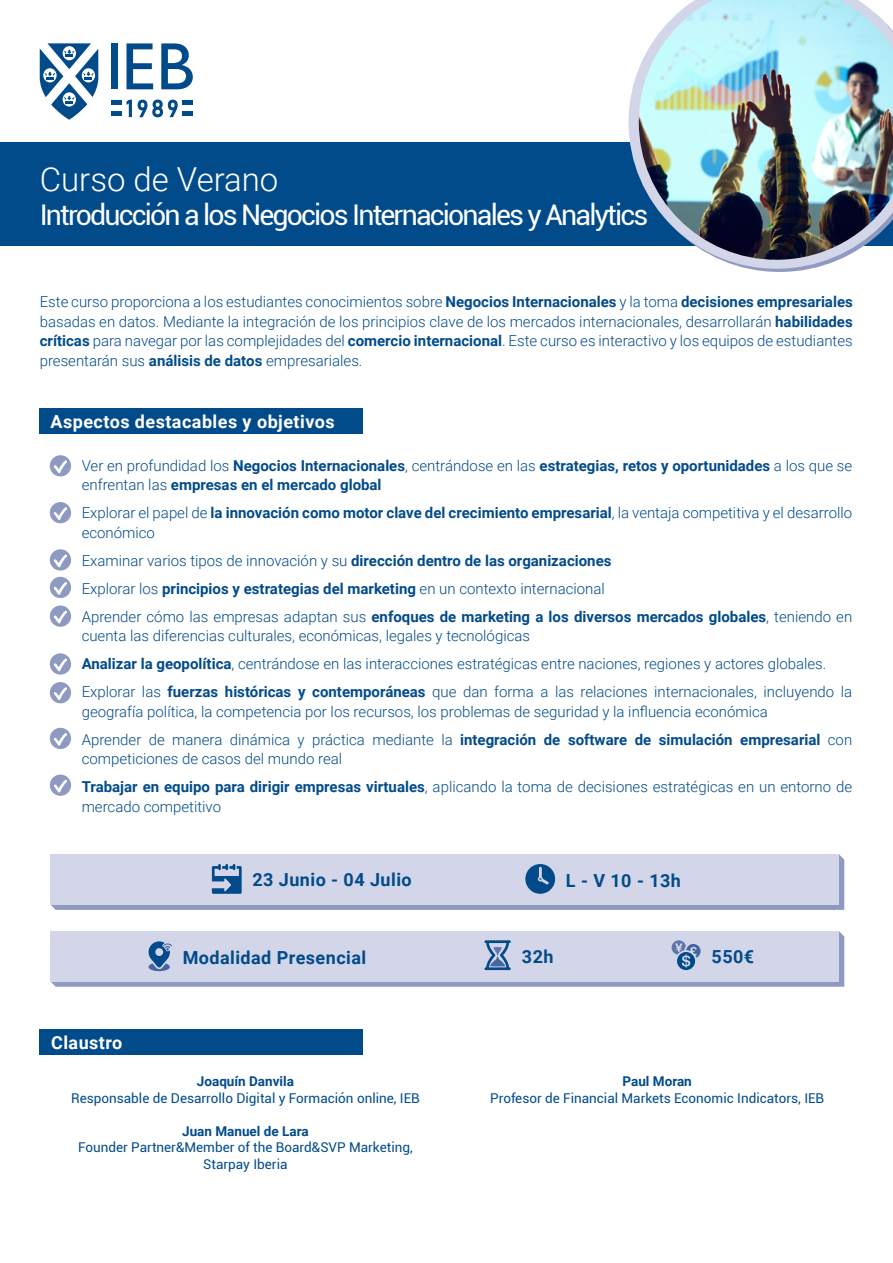
<style>
.page{position:relative;width:893px;height:1263px;background:#fff}
.page>*{position:absolute;margin:0;border:0;box-sizing:border-box;transform-origin:0 0}
.t1{font:300 33px "Roboto";color:#fff}
.t2{font:28.5px "Roboto";letter-spacing:-.065em;color:#fff}
.t3{font:700 18px "Roboto";letter-spacing:.025em;color:#024b8a}
.t4{font:700 18px "Roboto";letter-spacing:.025em;color:#fff}
.t5{font:300 15px/19.5px "Roboto";color:#024b8a}
.t6{font:700 15px/28px "Roboto";color:#024b8a}
.t7{font:13.5px/16.5px "Roboto";color:#024b8a;text-align:center}
.t8{font:700 13.5px "Roboto";color:#024b8a}
.s1{font-weight:700}
.s2{font-weight:300}
</style>
<div class="page">
<div style="left:0;top:142px;width:893px;height:104px;background:#024b8a"></div>
<svg style="left:629px;top:69px;width:209px;height:200px"></svg>
<div style="left:50px;top:455px;width:21px;height:21px;background:#8f9ac2;border-radius:50%"></div>
<svg style="left:54px;top:460px;width:13px;height:13px"></svg>
<div style="left:50px;top:549px;width:21px;height:21px;background:#8f9ac2;border-radius:50%"></div>
<svg style="left:54px;top:554px;width:13px;height:13px"></svg>
<div style="left:50px;top:577px;width:21px;height:21px;background:#8f9ac2;border-radius:50%"></div>
<svg style="left:54px;top:582px;width:13px;height:13px"></svg>
<div style="left:50px;top:605px;width:21px;height:22px;background:#8f9ac2;border-radius:50%"></div>
<svg style="left:54px;top:611px;width:13px;height:12px"></svg>
<div style="left:50px;top:653px;width:21px;height:22px;background:#8f9ac2;border-radius:50%"></div>
<svg style="left:54px;top:659px;width:13px;height:12px"></svg>
<div style="left:50px;top:682px;width:21px;height:21px;background:#8f9ac2;border-radius:50%"></div>
<svg style="left:54px;top:687px;width:13px;height:13px"></svg>
<div style="left:50px;top:728px;width:21px;height:21px;background:#8f9ac2;border-radius:50%"></div>
<svg style="left:54px;top:733px;width:13px;height:13px"></svg>
<div style="left:50px;top:774px;width:21px;height:22px;background:#8f9ac2;border-radius:50%"></div>
<svg style="left:54px;top:780px;width:13px;height:12px"></svg>
<div style="left:50px;top:502px;width:21px;height:21px;background:#8f9ac2;border-radius:50%"></div>
<svg style="left:54px;top:507px;width:13px;height:13px"></svg>
<div style="left:39px;top:408px;width:324px;height:26px;background:#024b8a"></div>
<div style="left:40px;top:1029px;width:323px;height:26px;background:#024b8a"></div>
<div style="left:111px;top:43px;width:7px;height:46px;background:#024b8a"></div>
<svg style="left:126px;top:43px;width:27px;height:46px"></svg>
<svg style="left:161px;top:43px;width:32px;height:46px"></svg>
<svg style="left:40px;top:43px;width:58px;height:77px"></svg>
<div style="left:182px;top:100px;width:11px;height:5px;background:#024b8a"></div>
<hr style="left:182px;top:112px;width:11px;height:4px;background:#024b8a">
<div style="left:111px;top:100px;width:11px;height:5px;background:#024b8a"></div>
<hr style="left:111px;top:112px;width:11px;height:4px;background:#024b8a">
<svg style="left:126px;top:100px;width:6px;height:17px"></svg>
<svg style="left:138px;top:100px;width:40px;height:17px"></svg>
<img style="left:639px;top:0;width:254px;height:260px">
<svg style="left:50px;top:854px;width:794px;height:56px;background:#c7cce2"></svg>
<svg style="left:50px;top:931px;width:794px;height:56px;background:#c8cce2"></svg>
<h1 class="t1" style="left:40px;top:156px;width:240px">Curso de Verano</h1>
<h2 class="t2" style="left:40px;top:195px;width:610px">Introducción a los Negocios Internacionales y Analytics</h2>
<p class="t5" style="left:40px;top:291px;width:815px;text-align:justify">Este curso proporciona a los estudiantes conocimientos sobre <span class="s1">Negocios Internacionales</span> y la toma <span class="s1">decisiones empresariales </span>basadas en datos. Mediante la integración de los principios clave de los mercados internacionales, desarrollarán <span class="s1">habilidades críticas</span> para navegar por las complejidades del <span class="s1">comercio internacional</span>. Este curso es interactivo y los equipos de estudiantes presentarán sus <span class="s1">análisis de datos</span> empresariales.</p>
<p class="t4" style="left:51px;top:409px;width:286px">Aspectos destacables y objetivos</p>
<p class="t6" style="left:82px;top:455px;width:772px;line-height:19.5px"><span class="s2">Ver en profundidad los</span> Negocios Internacionales<span class="s2">, centrándose en las</span> estrategias, retos y oportunidades <span class="s2">a los que se enfrentan las</span> empresas en el mercado global</p>
<p class="t5" style="left:82px;top:503px;width:772px">Explorar el papel de <span class="s1">la innovación como motor clave del crecimiento empresarial</span>, la ventaja competitiva y el desarrollo económico</p>
<p class="t6" style="left:82px;top:546px;width:772px"><span class="s2">Examinar varios tipos de innovación y su</span> dirección dentro de las organizaciones<br><span class="s2">Explorar los</span> principios y estrategias del marketing <span class="s2">en un contexto internacional<br>Aprender cómo las empresas adaptan sus</span> enfoques de marketing a los diversos mercados globales<span class="s2">, teniendo en</span></p>
<p class="t5" style="left:82px;top:621px;width:772px;line-height:28px">cuenta las diferencias culturales, económicas, legales y tecnológicas<br><span class="s1">Analizar la geopolítica</span>, centrándose en las interacciones estratégicas entre naciones, regiones y actores globales.<br>Explorar las <span class="s1">fuerzas históricas y contemporáneas</span> que dan forma a las relaciones internacionales, incluyendo la</p>
<p class="t5" style="left:82px;top:697px;width:772px;line-height:28px">geografía política, la competencia por los recursos, los problemas de seguridad y la influencia económica<br>Aprender de manera dinámica y práctica mediante la <span class="s1">integración de software de simulación empresarial</span> con</p>
<p class="t5" style="left:82px;top:744px;width:772px;line-height:28px">competiciones de casos del mundo real<br><span class="s1">Trabajar en equipo para dirigir empresas virtuales</span>, aplicando la toma de decisiones estratégicas en un entorno de</p>
<p class="t5" style="left:82px;top:796px;width:141px">mercado competitivo</p>
<p class="t4" style="left:51px;top:1029px;width:73px">Claustro</p>
<p class="t3" style="left:252px;top:867px;width:161px">23 Junio - 04 Julio</p>
<p class="t3" style="left:566px;top:868px;width:117px">L - V 10 - 13h</p>
<p class="t3" style="left:183px;top:945px;width:185px">Modalidad Presencial</p>
<p class="t3" style="left:522px;top:944px;width:33px">32h</p>
<p class="t3" style="left:712px;top:944px;width:44px">550€</p>
<p class="t8" style="left:197px;top:1072px;width:98px">Joaquín Danvila</p>
<p class="t7" style="left:71px;top:1089px;width:350px">Responsable de Desarrollo Digital y Formación online, IEB</p>
<p class="t8" style="left:182px;top:1121px;width:128px">Juan Manuel de Lara</p>
<p class="t7" style="left:78px;top:1138px;width:336px">Founder Partner&amp;Member of the Board&amp;SVP Marketing,<br>Starpay Iberia</p>
<p class="t8" style="left:622px;top:1072px;width:71px">Paul Moran</p>
<p class="t7" style="left:490px;top:1089px;width:336px">Profesor de Financial Markets Economic Indicators, IEB</p>
</div>
